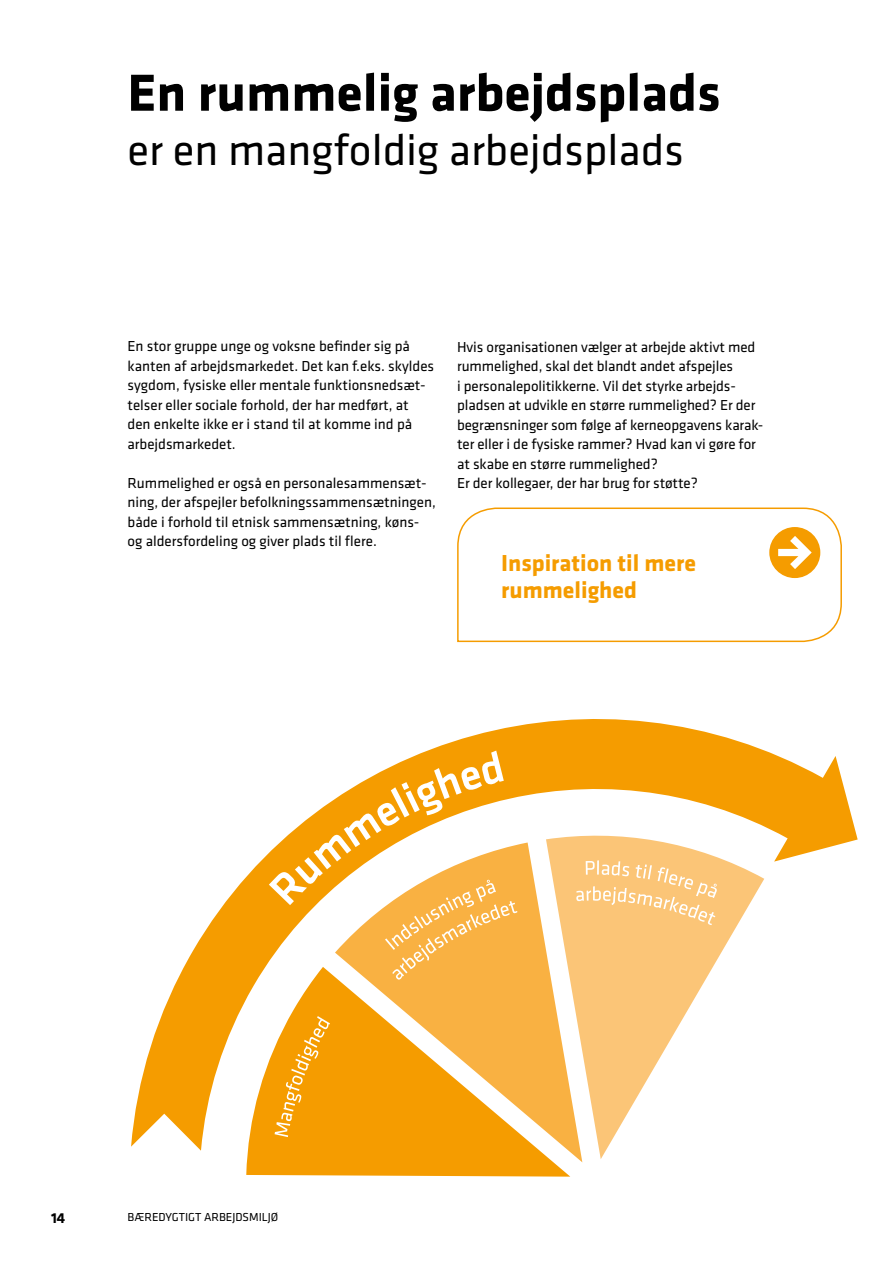
<style>
.page{position:relative;width:893px;height:1263px;background:#fff}
.page>*{position:absolute;margin:0;border:0;box-sizing:border-box;transform-origin:0 0}
.t1{font:700 54px "Klavika";color:#000}
.t2{font:45px "Klavika";color:#000}
.t3{font:700 24px/27px "Klavika";color:#f59c00}
.t4{font:15px/19.5px "Klavika";color:#000}
.t5{font:700 15px "Klavika";color:#000}
.t6{font:12px "Klavika";color:#000}
</style>
<div class="page">
<svg style="left:457px;top:507px;width:385px;height:136px"></svg>
<svg style="left:769px;top:527px;width:51px;height:51px"></svg>
<svg style="left:246px;top:1151px;width:324px;height:25px;background:#f5a20f"></svg>
<svg style="left:131px;top:719px;width:727px;height:432px"></svg>
<svg style="left:576px;top:860px;width:141px;height:65px;background:#fbcc88"></svg>
<svg style="left:269px;top:750px;width:248px;height:230px"></svg>
<svg style="left:275px;top:1016px;width:55px;height:121px;background:#f6a81f"></svg>
<h1 class="t1" style="left:128px;top:63px;width:594px">En rummelig arbejdsplads</h1>
<h2 class="t2" style="left:128px;top:125px;width:558px">er en mangfoldig arbejdsplads</h2>
<p class="t4" style="left:128px;top:337px;width:308px">En stor gruppe unge og voksne befinder sig på kanten af arbejdsmarkedet. Det kan f.eks. skyldes sygdom, fysiske eller mentale funktionsnedsæt&shy;telser eller sociale forhold, der har medført, at den enkelte ikke er i stand til at komme ind på arbejdsmarkedet.</p>
<p class="t4" style="left:128px;top:473px;width:310px">Rummelighed er også en personalesammensæt&shy;ning, der afspejler befolkningssammensætningen, både i forhold til etnisk sammensætning, køns&shy;og aldersfordeling og giver plads til flere.</p>
<p class="t4" style="left:457px;top:337px;width:308px">Hvis organisationen vælger at arbejde aktivt med rummelighed, skal det blandt andet afspejles<br>i personalepolitikkerne. Vil det styrke arbejds&shy;pladsen at udvikle en større rummelighed? Er der begrænsninger som følge af kerneopgavens karak&shy;ter eller i de fysiske rammer? Hvad kan vi gøre for at skabe en større rummelighed?<br>Er der kollegaer, der har brug for støtte?</p>
<h3 class="t3" style="left:501px;top:550px;width:196px">Inspiration til mere rummelighed</h3>
<p class="t5" style="left:51px;top:1210px;width:16px">14</p>
<p class="t6" style="left:128px;top:1210px;width:152px">BÆREDYGTIGT ARBEJDSMILJØ</p>
</div>
